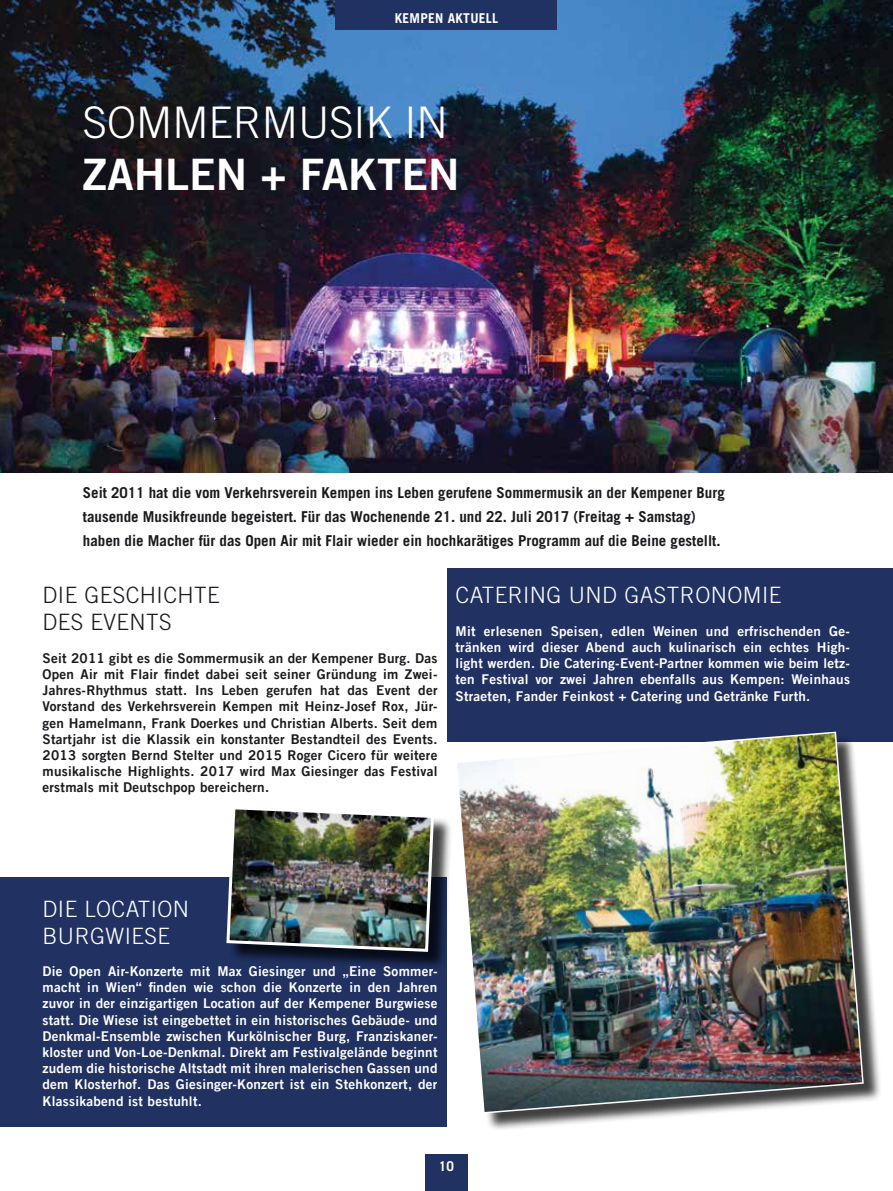
<style>
.page{position:relative;width:893px;height:1191px;background:#fff}
.page>*{position:absolute;margin:0;border:0;box-sizing:border-box;transform-origin:0 0}
.t1{font:300 43.5px "Trade Gothic LT";color:#fff}
.t2{font:43.5px "Trade Gothic LT Bold Two";color:#fff}
.t3{font:300 22.5px/27px "Trade Gothic LT";letter-spacing:.02em;color:#fff}
.t4{font:300 22.5px/27px "Trade Gothic LT";letter-spacing:.02em;color:#1b181f}
.t5{font:700 15px/24px "Trade Gothic LT";color:#1b181f}
.t6{font:13.5px/16.2px "Trade Gothic LT Bold Two";letter-spacing:.02em;color:#fff;text-align:justify}
.t7{font:13.5px/16.2px "Trade Gothic LT Bold Two";letter-spacing:.02em;color:#1b181f;text-align:justify}
.t8{font:700 13.5px "Trade Gothic LT";letter-spacing:.02em;color:#fff}
.t9{font:700 12px "Trade Gothic LT";color:#fff}
</style>
<div class="page">
<div style="left:0;top:877px;width:446px;height:250px;background:#203162"></div>
<div style="left:448px;top:568px;width:445px;height:173px;background:#203162"></div>
<img style="left:0;top:0;width:893px;height:472px">
<div style="left:425px;top:1154px;width:43px;height:37px;background:#203261"></div>
<div style="left:336px;top:0;width:221px;height:29px;background:#203261"></div>
<div style="left:229px;top:809px;width:223px;height:161px;background:#000;opacity:.75"></div>
<img style="left:226px;top:809px;width:210px;height:144px">
<div style="left:458px;top:734px;width:424px;height:398px;background:#000;opacity:.75"></div>
<img style="left:455px;top:731px;width:409px;height:383px">
<p class="t8" style="left:395px;top:10px;width:105px">KEMPEN AKTUELL</p>
<h1 class="t1" style="left:83px;top:96px;width:366px">SOMMERMUSIK IN</h1>
<h1 class="t2" style="left:83px;top:148px;width:378px">ZAHLEN + FAKTEN</h1>
<p class="t5" style="left:83px;top:480px;width:643px">Seit 2011 hat die vom Verkehrsverein Kempen ins Leben gerufene Sommermusik an der Kempener Burg tausende Musikfreunde begeistert. Für das Wochenende 21. und 22. Juli 2017 (Freitag + Samstag) haben die Macher für das Open Air mit Flair wieder ein hochkarätiges Programm auf die Beine gestellt.</p>
<h2 class="t4" style="left:43px;top:581px;width:179px">DIE GESCHICHTE<br>DES EVENTS</h2>
<p class="t7" style="left:43px;top:649px;width:396px">Seit 2011 gibt es die Sommermusik an der Kempener Burg. Das Open Air mit Flair findet dabei seit seiner Gründung im Zwei-Jahres-Rhythmus statt. Ins Leben gerufen hat das Event der Vorstand des Verkehrsverein Kempen mit Heinz-Josef Rox, Jür&shy;gen Hamelmann, Frank Doerkes und Christian Alberts. Seit dem Startjahr ist die Klassik ein konstanter Bestandteil des Events.<br>2013 sorgten Bernd Stelter und 2015 Roger Cicero für weitere musikalische Highlights. 2017 wird Max Giesinger das Festival erstmals mit Deutschpop bereichern.</p>
<h2 class="t3" style="left:455px;top:581px;width:327px">CATERING UND GASTRONOMIE</h2>
<p class="t6" style="left:455px;top:622px;width:396px">Mit erlesenen Speisen, edlen Weinen und erfrischenden Ge&shy;tränken wird dieser Abend auch kulinarisch ein echtes High&shy;light werden. Die Catering-Event-Partner kommen wie beim letz&shy;ten Festival vor zwei Jahren ebenfalls aus Kempen: Weinhaus Straeten, Fander Feinkost + Catering und Getränke Furth.</p>
<h2 class="t3" style="left:43px;top:894px;width:148px">DIE LOCATION<br>BURGWIESE</h2>
<p class="t6" style="left:43px;top:963px;width:396px">Die Open Air-Konzerte mit Max Giesinger und „Eine Sommer&shy;macht in Wien“ finden wie schon die Konzerte in den Jahren zuvor in der einzigartigen Location auf der Kempener Burgwiese statt. Die Wiese ist eingebettet in ein historisches Gebäude- und Denkmal-Ensemble zwischen Kurkölnischer Burg, Franziskaner&shy;kloster und Von-Loe-Denkmal. Direkt am Festivalgelände beginnt zudem die historische Altstadt mit ihren malerischen Gassen und dem Klosterhof. Das Giesinger-Konzert ist ein Stehkonzert, der Klassikabend ist bestuhlt.</p>
<p class="t9" style="left:440px;top:1156px;width:15px">10</p>
<p class="t8" style="left:439px;top:1157px;width:17px">10</p>
</div>
